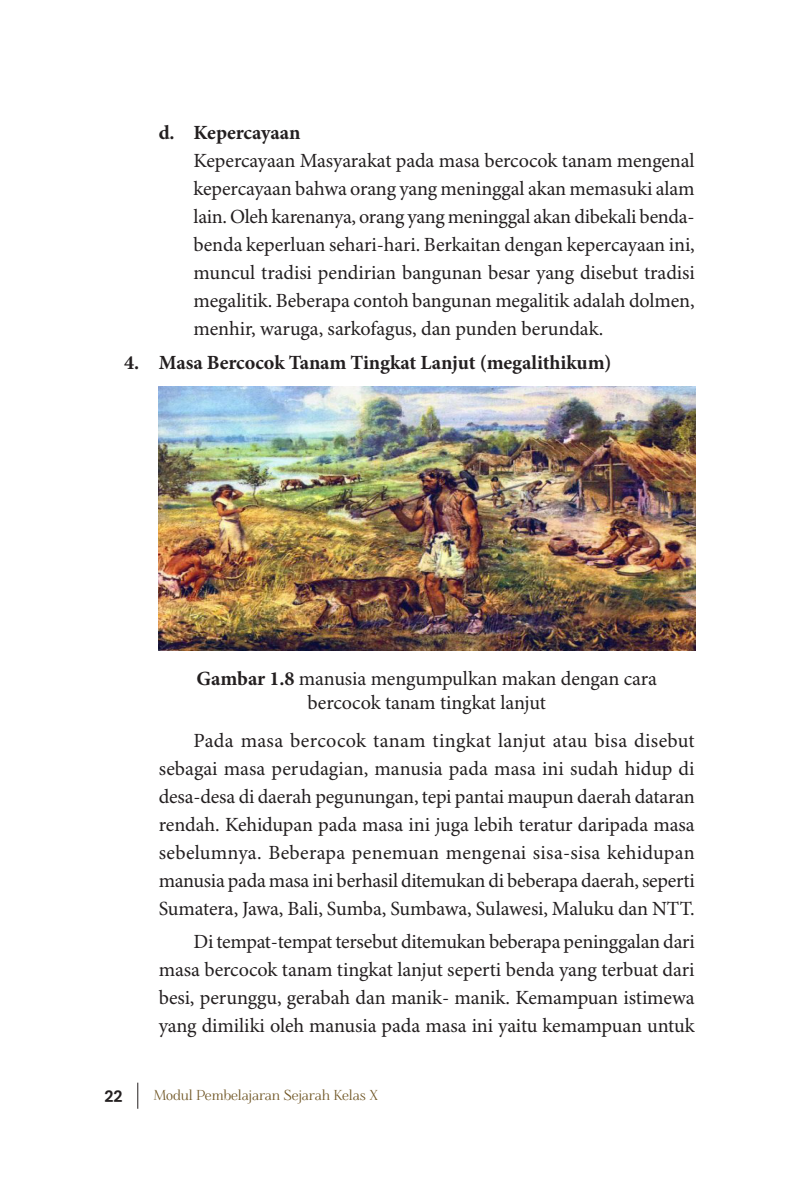
<style>
.page{position:relative;width:794px;height:1191px;background:#fff}
.page>*{position:absolute;margin:0;border:0;box-sizing:border-box;transform-origin:0 0}
.Isi_2{font:20.12px/28px "Minion Pro";letter-spacing:-.005em;color:#231f20;text-align:justify}
.Isi_3_Tidak_Menjorok{font:20.12px/28px "Minion Pro";letter-spacing:-.005em;color:#231f20;text-align:justify}
.Nama_Gambar{font:20.12px/24.5px "Minion Pro";letter-spacing:-.005em;color:#231f20;text-align:center}
.t1{font:700 20.12px "Minion Pro";letter-spacing:-.005em;color:#231f20}
.t2{font:600 15.75px "Poppins";color:#231f20}
.t3{font:14px "Foglihten";letter-spacing:-.005em;color:#6c5220}
.s1{font-weight:700}
</style>
<div class="page">
<svg style="left:137px;top:1082px;width:1px;height:26px"></svg>
<img style="left:158px;top:386px;width:537px;height:264px">
<p class="t1" style="left:159px;top:118px;width:143px">d. Kepercayaan</p>
<p class="Isi_3_Tidak_Menjorok" style="left:193px;top:147px;width:503px">Kepercayaan Masyarakat pada masa bercocok tanam mengenal kepercayaan bahwa orang yang meninggal akan memasuki alam lain. Oleh karenanya, orang yang meninggal akan dibekali benda&shy;benda keperluan sehari-hari. Berkaitan dengan kepercayaan ini, muncul tradisi pendirian bangunan besar yang disebut tradisi megalitik. Beberapa contoh bangunan megalitik adalah dolmen, menhir, waruga, sarkofagus, dan punden berundak.</p>
<p class="t1" style="left:124px;top:348px;width:489px">4. Masa Bercocok Tanam Tingkat Lanjut (megalithikum)</p>
<p class="Nama_Gambar" style="left:196px;top:667px;width:462px"><span class="s1">Gambar 1.8</span> manusia mengumpulkan makan dengan cara bercocok tanam tingkat lanjut</p>
<p class="Isi_2" style="left:159px;top:727px;width:537px;text-indent:35px">Pada masa bercocok tanam tingkat lanjut atau bisa disebut sebagai masa perudagian, manusia pada masa ini sudah hidup di desa-desa di daerah pegunungan, tepi pantai maupun daerah dataran rendah. Kehidupan pada masa ini juga lebih teratur daripada masa sebelumnya. Beberapa penemuan mengenai sisa-sisa kehidupan manusia pada masa ini berhasil ditemukan di beberapa daerah, seperti Sumatera, Jawa, Bali, Sumba, Sumbawa, Sulawesi, Maluku dan NTT.</p>
<p class="Isi_2" style="left:159px;top:928px;width:537px;text-indent:35px">Di tempat-tempat tersebut ditemukan beberapa peninggalan dari masa bercocok tanam tingkat lanjut seperti benda yang terbuat dari besi, perunggu, gerabah dan manik- manik. Kemampuan istimewa yang dimiliki oleh manusia pada masa ini yaitu kemampuan untuk</p>
<p class="t2" style="left:104px;top:1087px;width:20px">22</p>
<p class="t3" style="left:154px;top:1087px;width:226px">Modul Pembelajaran Sejarah Kelas X</p>
</div>
